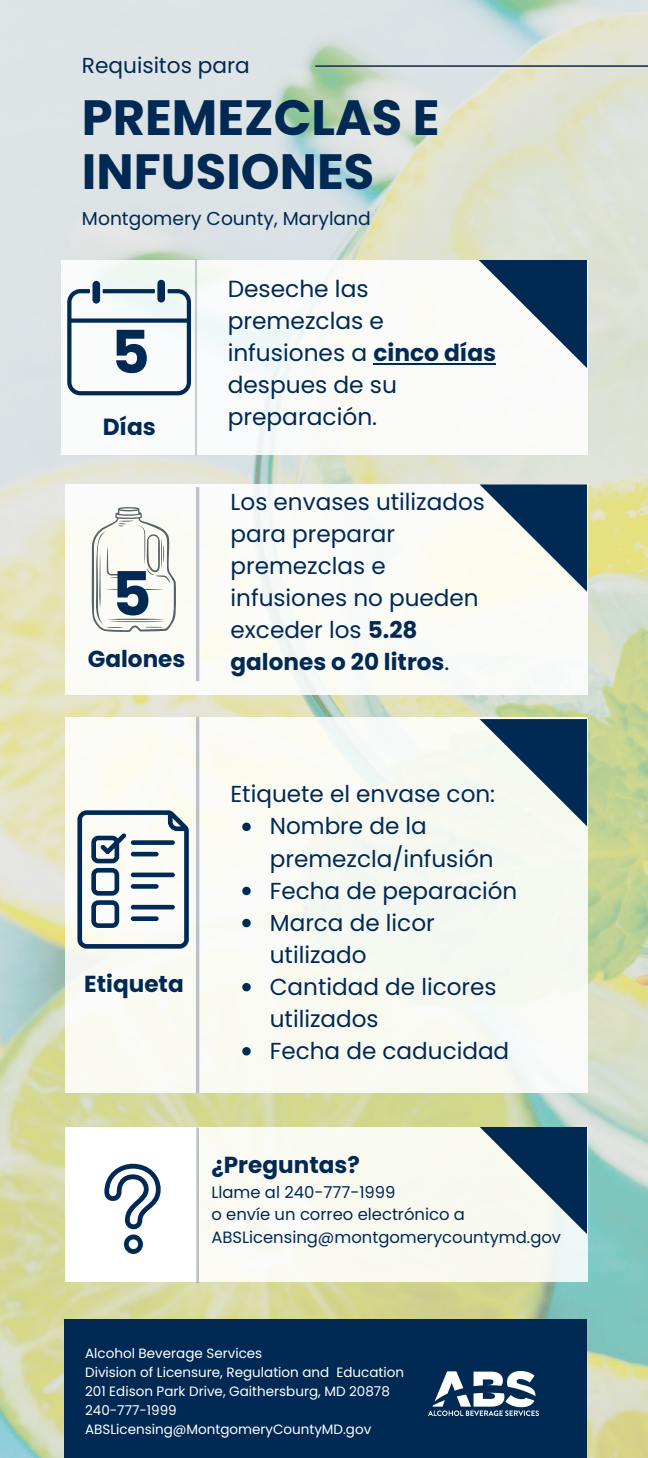
<style>
.page{position:relative;width:648px;height:1458px;background:#fff}
.page>*{position:absolute;margin:0;border:0;box-sizing:border-box;transform-origin:0 0}
.t1{font:700 60.75px "Poppins";color:#002954}
.t2{font:700 59.4px "Poppins";color:#002954}
.t3{font:700 49.5px/54px "Poppins";color:#002954}
.t4{font:23.4px/31.9px "Poppins";color:#002954}
.t5{font:700 23.4px "Poppins";color:#002954}
.t6{font:23.18px/31.9px "Poppins";color:#002954}
.t7{font:700 23.18px "Poppins";color:#002954}
.t8{font:21.6px "Poppins";color:#002954}
.t9{font:18.68px "Poppins";color:#002954}
.t10{font:16.43px/22.5px "Poppins";color:#002954}
.t11{font:13.5px/19.1px "Poppins";color:#fff}
.s1{font-weight:700}
</style>
<div class="page">
<img style="left:0;top:0;width:648px;height:1458px">
<div style="left:61px;top:260px;width:526px;height:194px;background:#fff"></div>
<svg style="left:479px;top:260px;width:108px;height:108px"></svg>
<svg style="left:67px;top:289px;width:124px;height:106px"></svg>
<div style="left:93px;top:281px;width:7px;height:23px;background:#002954;border-radius:4px"></div>
<div style="left:157px;top:280px;width:8px;height:23px;background:#002954;border-radius:4px"></div>
<hr style="left:373px;top:363px;width:123px;height:2px;background:#002954">
<hr style="left:195px;top:260px;width:2px;height:195px;background:#2a3a54">
<hr style="left:315px;top:65px;width:333px;height:2px;background:#2a3a54">
<div style="left:65px;top:484px;width:522px;height:211px;background:#fbfbf7"></div>
<hr style="left:196px;top:487px;width:3px;height:194px;background:#2a3a54">
<svg style="left:480px;top:484px;width:107px;height:108px"></svg>
<svg style="left:92px;top:507px;width:84px;height:125px"></svg>
<hr style="left:99px;top:552px;width:2px;height:56px;background:#0e1d23;border-radius:50%">
<div style="left:65px;top:718px;width:522px;height:375px;background:#f9f9f1"></div>
<svg style="left:480px;top:719px;width:107px;height:108px"></svg>
<hr style="left:196px;top:717px;width:3px;height:376px;background:#2a3a54">
<svg style="left:77px;top:810px;width:112px;height:139px"></svg>
<div style="left:131px;top:840px;width:44px;height:5px;background:#002954;border-radius:2px"></div>
<hr style="left:131px;top:852px;width:28px;height:4px;background:#002954;border-radius:2px">
<hr style="left:131px;top:873px;width:44px;height:4px;background:#002954;border-radius:2px">
<div style="left:131px;top:884px;width:28px;height:5px;background:#002954;border-radius:2px"></div>
<hr style="left:131px;top:905px;width:44px;height:4px;background:#002954;border-radius:2px">
<div style="left:131px;top:916px;width:28px;height:5px;background:#002954;border-radius:2px"></div>
<svg style="left:242px;top:823px;width:9px;height:8px"></svg>
<svg style="left:242px;top:887px;width:9px;height:8px"></svg>
<svg style="left:242px;top:919px;width:9px;height:8px"></svg>
<svg style="left:242px;top:983px;width:9px;height:8px"></svg>
<svg style="left:242px;top:1047px;width:9px;height:9px"></svg>
<div style="left:65px;top:1127px;width:522px;height:155px;background:#f9f9f0"></div>
<svg style="left:480px;top:1127px;width:107px;height:107px"></svg>
<div style="left:65px;top:1128px;width:132px;height:154px;background:#fff"></div>
<hr style="left:196px;top:1128px;width:3px;height:155px;background:#2a3a54">
<svg style="left:104px;top:1164px;width:57px;height:90px"></svg>
<div style="left:65px;top:1319px;width:522px;height:139px;background:#002954"></div>
<img style="left:429px;top:1371px;width:109px;height:44px">
<p class="t8" style="left:82px;top:50px;width:169px">Requisitos para</p>
<h3 class="t3" style="left:82px;top:90px;width:359px">PREMEZCLAS E<br>INFUSIONES</h3>
<p class="t9" style="left:82px;top:205px;width:290px">Montgomery County, Maryland</p>
<h2 class="t2" style="left:111px;top:311px;width:40px">5</h2>
<p class="t5" style="left:103px;top:410px;width:55px">Días</p>
<h1 class="t1" style="left:112px;top:552px;width:41px">5</h1>
<p class="t7" style="left:88px;top:642px;width:99px">Galones</p>
<p class="t4" style="left:228px;top:273px;width:270px">Deseche las premezclas e infusiones a <span class="s1">cinco días </span>despues de su preparación.</p>
<p class="t6" style="left:231px;top:486px;width:256px">Los envases utilizados para preparar premezclas e infusiones no pueden exceder los <span class="s1">5.28 galones o 20 litros</span>.</p>
<p class="t7" style="left:84px;top:967px;width:101px">Etiqueta</p>
<p class="t6" style="left:230px;top:778px;width:266px">Etiquete el envase con:</p>
<p class="t6" style="left:270px;top:810px;width:249px">Nombre de la premezcla/infusión<br>Fecha de peparación<br>Marca de licor utilizado<br>Cantidad de licores utilizados<br>Fecha de caducidad</p>
<p class="t7" style="left:211px;top:1148px;width:150px">¿Preguntas?</p>
<p class="t10" style="left:211px;top:1181px;width:351px">Llame al 240-777-1999<br>o envíe un correo electrónico a<br>ABSLicensing@montgomerycountymd.gov</p>
<p class="t11" style="left:85px;top:1344px;width:320px">Alcohol Beverage Services<br>Division of Licensure, Regulation and Education 201 Edison Park Drive, Gaithersburg, MD 20878<br>240-777-1999<br>ABSLicensing@MontgomeryCountyMD.gov</p>
</div>
